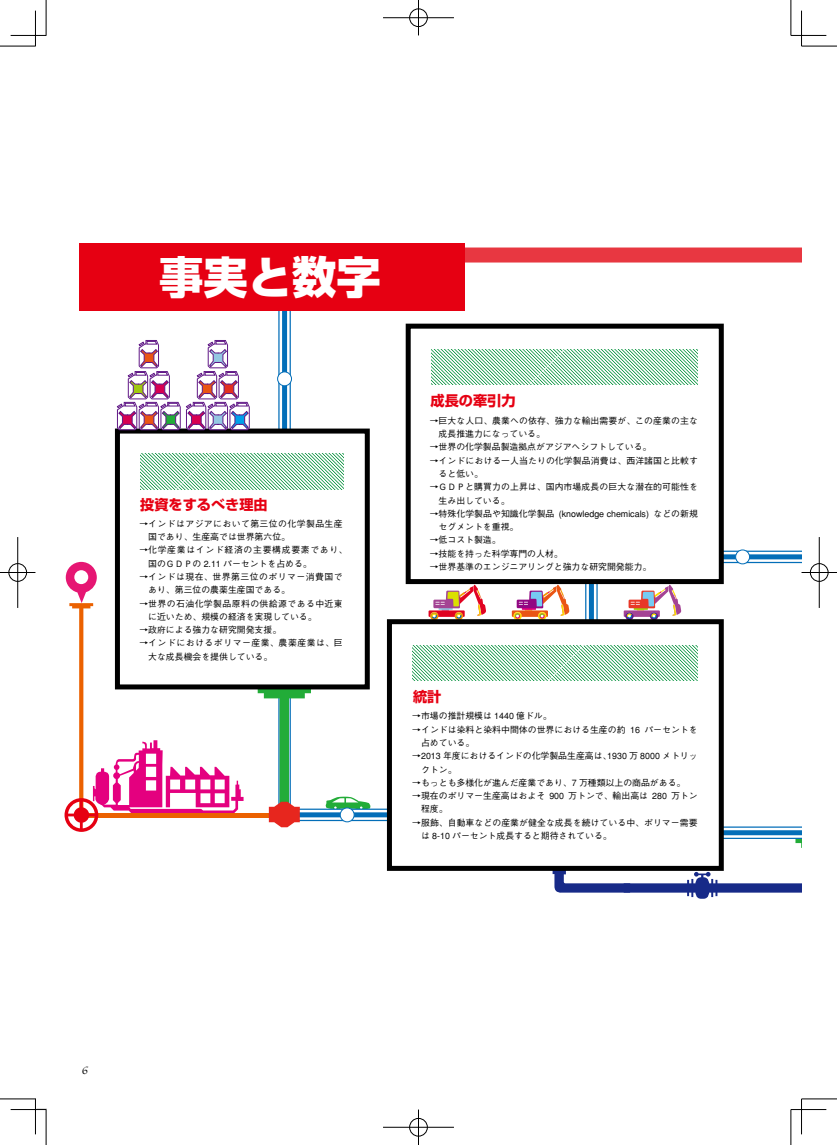
<style>
.page{position:relative;width:837px;height:1145px;background:#fff}
.page>*{position:absolute;margin:0;border:0;box-sizing:border-box;transform-origin:0 0}
.t1{font:800 44.25px "Shin Go";color:#fff}
.t2{font:700 14.12px "Shin Go";color:#e60012}
.t3{font:11.5px "Apple Chancery";color:#000}
.t4{font:500 8.88px/13.2px "Gothic BBB";color:#000}
.t5{font:500 8.88px/13.2px "Gothic BBB";letter-spacing:.045em;color:#000}
.t6{font:500 8.88px/13.2px "Gothic BBB";letter-spacing:.075em;color:#000}
.t7{font:500 8.88px/13.2px "Gothic BBB";letter-spacing:.05em;color:#000}
.t8{font:500 8.88px/13.2px "Gothic BBB";letter-spacing:.06em;color:#000}
</style>
<div class="page">
<hr style="left:82px;top:813px;width:260px;height:4px;background:#eb6100">
<svg style="left:279px;top:311px;width:522px;height:582px"></svg>
<svg style="left:257px;top:689px;width:54px;height:138px"></svg>
<div style="left:428px;top:610px;width:36px;height:7px;background:#e10321"></div>
<svg style="left:430px;top:584px;width:56px;height:34px"></svg>
<div style="left:511px;top:610px;width:36px;height:7px;background:#ea5514"></div>
<svg style="left:513px;top:584px;width:56px;height:34px"></svg>
<div style="left:623px;top:610px;width:36px;height:7px;background:#a44394"></div>
<svg style="left:625px;top:584px;width:56px;height:34px"></svg>
<svg style="left:446px;top:243px;width:355px;height:227px"></svg>
<svg style="left:64px;top:562px;width:179px;height:270px"></svg>
<div style="left:117px;top:431px;width:250px;height:256px;background:#fff"></div>
<div style="left:115px;top:428px;width:254px;height:261px;border:5px solid #000"></div>
<svg style="left:141px;top:454px;width:203px;height:35px"></svg>
<div style="left:408px;top:326px;width:313px;height:255px;background:#fff"></div>
<div style="left:405px;top:324px;width:318px;height:260px;border:5px solid #000"></div>
<svg style="left:431px;top:349px;width:266px;height:36px"></svg>
<div style="left:389px;top:621px;width:332px;height:247px;background:#fff"></div>
<div style="left:387px;top:619px;width:336px;height:251px;border:5px solid #000"></div>
<svg style="left:413px;top:645px;width:284px;height:35px"></svg>
<div style="left:340px;top:808px;width:14px;height:13px;background:#fff;border-radius:50%"></div>
<div style="left:339px;top:807px;width:15px;height:15px;border:1px solid #036eb8;border-radius:50%"></div>
<div style="left:277px;top:372px;width:14px;height:14px;background:#fff;border-radius:50%"></div>
<div style="left:277px;top:371px;width:15px;height:15px;border:1px solid #036eb8;border-radius:50%"></div>
<svg style="left:735px;top:550px;width:14px;height:14px"></svg>
<div style="left:734px;top:549px;width:15px;height:15px;border:1px solid #036eb8;border-radius:50%"></div>
<div style="left:79px;top:243px;width:385px;height:68px;background:#e60012"></div>
<svg style="left:116px;top:340px;width:134px;height:90px"></svg>
<hr style="left:0;top:46px;width:35px;height:1px;background:#000">
<hr style="left:801px;top:46px;width:35px;height:1px;background:#000">
<hr style="left:0;top:1098px;width:35px;height:1px;background:#000">
<hr style="left:801px;top:1098px;width:35px;height:1px;background:#000">
<hr style="left:46px;top:0;width:1px;height:35px;background:#000">
<hr style="left:46px;top:1109px;width:1px;height:35px;background:#000">
<hr style="left:790px;top:0;width:1px;height:35px;background:#000">
<hr style="left:790px;top:1109px;width:1px;height:35px;background:#000">
<hr style="left:11px;top:35px;width:35px;height:1px;background:#000">
<hr style="left:790px;top:35px;width:36px;height:1px;background:#000">
<hr style="left:11px;top:1109px;width:35px;height:1px;background:#000">
<hr style="left:790px;top:1109px;width:36px;height:1px;background:#000">
<hr style="left:35px;top:11px;width:1px;height:35px;background:#000">
<hr style="left:35px;top:1098px;width:1px;height:36px;background:#000">
<hr style="left:801px;top:11px;width:1px;height:35px;background:#000">
<hr style="left:801px;top:1098px;width:1px;height:36px;background:#000">
<div style="left:408px;top:8px;width:20px;height:19px;border:2px solid #fff;border-radius:50%"></div>
<hr style="left:383px;top:17px;width:71px;height:2px;background:#fff">
<hr style="left:417px;top:0;width:2px;height:35px;background:#fff">
<div style="left:409px;top:9px;width:18px;height:18px;border:1px solid #000;border-radius:50%"></div>
<hr style="left:383px;top:18px;width:71px;height:1px;background:#000">
<hr style="left:418px;top:0;width:1px;height:35px;background:#000">
<div style="left:408px;top:1117px;width:20px;height:20px;border:2px solid #fff;border-radius:50%"></div>
<hr style="left:383px;top:1126px;width:71px;height:2px;background:#fff">
<hr style="left:417px;top:1109px;width:2px;height:35px;background:#fff">
<div style="left:409px;top:1118px;width:18px;height:18px;border:1px solid #000;border-radius:50%"></div>
<hr style="left:383px;top:1127px;width:71px;height:1px;background:#000">
<hr style="left:418px;top:1109px;width:1px;height:35px;background:#000">
<div style="left:8px;top:562px;width:19px;height:20px;border:2px solid #fff;border-radius:50%"></div>
<hr style="left:0;top:571px;width:35px;height:2px;background:#fff">
<hr style="left:17px;top:537px;width:2px;height:71px;background:#fff">
<div style="left:9px;top:563px;width:18px;height:18px;border:1px solid #000;border-radius:50%"></div>
<hr style="left:0;top:572px;width:35px;height:1px;background:#000">
<hr style="left:18px;top:537px;width:1px;height:71px;background:#000">
<div style="left:809px;top:562px;width:19px;height:20px;border:2px solid #fff;border-radius:50%"></div>
<hr style="left:801px;top:571px;width:35px;height:2px;background:#fff">
<div style="left:809px;top:563px;width:19px;height:18px;border:1px solid #000;border-radius:50%"></div>
<hr style="left:801px;top:572px;width:35px;height:1px;background:#000">
<hr style="left:818px;top:537px;width:1px;height:71px;background:#000">
<h1 class="t1" style="left:159px;top:247px;width:223px">事実と数字</h1>
<h2 class="t2" style="left:140px;top:495px;width:129px">投資をするべき理由</h2>
<p class="t5" style="left:148px;top:517px;width:196px;text-indent:-9px">→インドはアジアにおいて第三位の化学製品生産国であり、生産高では世界第六位。</p>
<p class="t6" style="left:148px;top:544px;width:200px;text-indent:-9px">→化学産業はインド経済の主要構成要素であり、国のＧＤＰの 2.11 パーセントを占める。</p>
<p class="t7" style="left:148px;top:570px;width:196px;text-indent:-9px">→インドは現在、世界第三位のポリマー消費国であり、第三位の農薬生産国である。</p>
<p class="t5" style="left:148px;top:597px;width:196px;text-indent:-9px">→世界の石油化学製品原料の供給源である中近東に近いため、規模の経済を実現している。</p>
<p class="t4" style="left:139px;top:623px;width:143px">→政府による強力な研究開発支援。</p>
<p class="t8" style="left:148px;top:637px;width:196px;text-indent:-9px">→インドにおけるポリマー産業、農薬産業は、巨大な成長機会を提供している。</p>
<h2 class="t2" style="left:430px;top:391px;width:87px">成長の牽引力</h2>
<p class="t4" style="left:438px;top:414px;width:261px;text-indent:-9px">→巨大な人口、農業への依存、強力な輸出需要が、この産業の主な成長推進力になっている。</p>
<p class="t4" style="left:429px;top:441px;width:223px">→世界の化学製品製造拠点がアジアへシフトしている。</p>
<p class="t4" style="left:438px;top:454px;width:261px;text-indent:-9px">→インドにおける一人当たりの化学製品消費は、西洋諸国と比較すると低い。</p>
<p class="t4" style="left:438px;top:480px;width:261px;text-indent:-9px">→ＧＤＰと購買力の上昇は、国内市場成長の巨大な潜在的可能性を生み出している。</p>
<p class="t4" style="left:438px;top:507px;width:261px;text-indent:-9px">→特殊化学製品や知識化学製品 (knowledge chemicals) などの新規セグメントを重視。</p>
<p class="t4" style="left:429px;top:534px;width:72px">→低コスト製造。</p>
<p class="t4" style="left:429px;top:547px;width:134px">→技能を持った科学専門の人材。</p>
<p class="t4" style="left:429px;top:560px;width:223px">→世界基準のエンジニアリングと強力な研究開発能力。</p>
<h2 class="t2" style="left:413px;top:687px;width:30px">統計</h2>
<p class="t4" style="left:412px;top:709px;width:141px">→市場の推計規模は 1440 億ドル。</p>
<p class="t4" style="left:421px;top:723px;width:278px;text-indent:-9px">→インドは染料と染料中間体の世界における生産の約 16 パーセントを占めている。</p>
<p class="t4" style="left:421px;top:749px;width:278px;text-indent:-9px">→2013 年度におけるインドの化学製品生産高は、1930 万 8000 メトリックトン。</p>
<p class="t4" style="left:412px;top:776px;width:274px">→もっとも多様化が進んだ産業であり、7 万種類以上の商品がある。</p>
<p class="t4" style="left:421px;top:789px;width:278px;text-indent:-9px">→現在のポリマー生産高はおよそ 900 万トンで、輸出高は 280 万トン程度。</p>
<p class="t4" style="left:421px;top:816px;width:278px;text-indent:-9px">→服飾、自動車などの産業が健全な成長を続けている中、ポリマー需要は 8-10 パーセント成長すると期待されている。</p>
<p class="t3" style="left:81px;top:1060px;width:8px">6</p>
</div>
